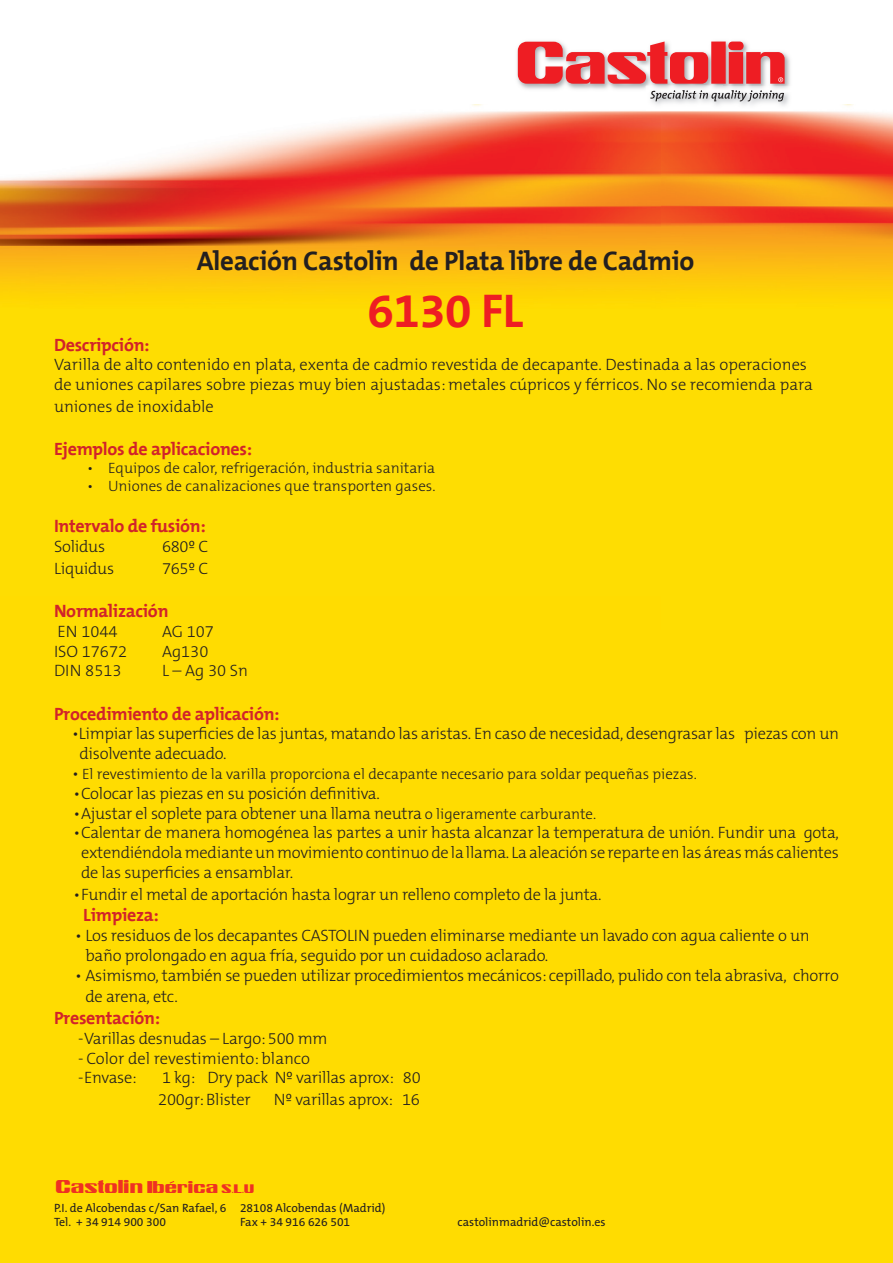
<style>
.page{position:relative;width:893px;height:1263px;background:#fff}
.page>*{position:absolute;margin:0;border:0;box-sizing:border-box;transform-origin:0 0}
.heading_3{font:700 48px "The Mix B7";letter-spacing:-.01em;color:#ee1d23}
.heading_3-2{font:700 27px "The Mix B7";letter-spacing:-.015em;color:#231f20}
.t1{font:700 18px "The Mix B7";letter-spacing:-.015em;color:#d1232a}
.t2{font:18px "Castolin";color:#ef3122}
.t3{font:300 16.5px/19.8px "The Mix B3";letter-spacing:-.015em;color:#231f20}
.t4{font:300 15px "The Mix B3";color:#231f20}
.t5{font:12px "The Mix B5 Plain";color:#231f20}
.s1{font-size:16.5px}
.s2{font-size:15px}
.s3{font-size:12px}
</style>
<div class="page">
<img style="left:0;top:104px;width:661px;height:492px">
<div style="left:0;top:596px;width:893px;height:667px;background:#ffdc01"></div>
<img style="left:661px;top:104px;width:232px;height:492px">
<img style="left:646px;top:93px;width:147px;height:18px">
<img style="left:517px;top:41px;width:206px;height:48px">
<img style="left:723px;top:41px;width:67px;height:45px">
<img style="left:646px;top:86px;width:143px;height:3px">
<svg style="left:650px;top:90px;width:134px;height:11px"></svg>
<svg style="left:518px;top:42px;width:190px;height:42px"></svg>
<div style="left:711px;top:42px;width:15px;height:42px;background:#ee1d23"></div>
<svg style="left:728px;top:42px;width:57px;height:42px"></svg>
<p class="heading_3-2" style="left:197px;top:247px;width:499px">Aleación Castolin de Plata libre de Cadmio</p>
<p class="heading_3" style="left:368px;top:286px;width:157px">6130 FL</p>
<p class="t1" style="left:54px;top:335px;width:97px">Descripción:</p>
<p class="t3" style="left:54px;top:356px;width:760px">Varilla de alto contenido en plata, exenta de cadmio revestida de decapante. Destinada a las operaciones de uniones capilares sobre piezas muy bien ajustadas: metales cúpricos y férricos. No se recomienda para</p>
<p class="t3" style="left:54px;top:397px;width:161px">uniones de inoxidable</p>
<p class="t1" style="left:54px;top:439px;width:200px">Ejemplos de aplicaciones:</p>
<p class="t4" style="left:87px;top:460px;width:350px">• Equipos de calor, refrigeración, industria sanitaria</p>
<p class="t4" style="left:87px;top:478px;width:350px">• Uniones de canalizaciones que transporten gases.</p>
<p class="t1" style="left:54px;top:517px;width:153px">Intervalo de fusión:</p>
<p class="t3" style="left:54px;top:537px;width:53px">Solidus</p>
<p class="t3" style="left:162px;top:537px;width:48px">680º C</p>
<p class="t3" style="left:54px;top:559px;width:62px">Liquidus</p>
<p class="t3" style="left:162px;top:559px;width:48px">765º C</p>
<p class="t1" style="left:54px;top:601px;width:116px">Normalización</p>
<p class="t3" style="left:58px;top:622px;width:62px">EN 1044</p>
<p class="t3" style="left:162px;top:622px;width:54px">AG 107</p>
<p class="t3" style="left:54px;top:642px;width:75px">ISO 17672</p>
<p class="t3" style="left:162px;top:642px;width:48px">Ag130</p>
<p class="t3" style="left:54px;top:662px;width:69px">DIN 8513</p>
<p class="t3" style="left:162px;top:662px;width:88px">L–Ag30Sn</p>
<p class="t1" style="left:54px;top:704px;width:227px">Procedimiento de aplicación:</p>
<p class="t3" style="left:80px;top:725px;width:761px;text-indent:-8px">•Limpiar las superficies de las juntas, matando las aristas. En caso de necesidad, desengrasar las piezas con un disolvente adecuado.</p>
<p class="t4" style="left:72px;top:766px;width:626px"><span class="s1">•</span> El revestimiento de la varilla proporciona el decapante necesario para soldar pequeñas piezas.</p>
<p class="t3" style="left:74px;top:784px;width:308px">• Colocar las piezas en su posición definitiva.</p>
<p class="t3" style="left:74px;top:804px;width:524px">• Ajustar el soplete para obtener una llama neutra <span class="s2">o ligeramente carburante.</span></p>
<p class="t3" style="left:81px;top:824px;width:760px;text-align:justify;text-indent:-8px">• Calentar de manera homogénea las partes a unir hasta alcanzar la temperatura de unión. Fundir una gota, extendiéndolamedianteunmovimientocontinuode lallama. Laaleaciónse reparte enlasáreasmás calientes de las superficies a ensamblar.</p>
<p class="t3" style="left:74px;top:885px;width:529px">• Fundir el metal de aportación hasta lograr un relleno completo de la junta.</p>
<p class="t1" style="left:83px;top:906px;width:77px">Limpieza:</p>
<p class="t3" style="left:75px;top:926px;width:736px">• Los residuos de los decapantes CASTOLIN pueden eliminarse mediante un lavado con agua caliente o un</p>
<p class="t3" style="left:85px;top:946px;width:464px">baño prolongado en agua fría, seguido por un cuidadoso aclarado.</p>
<p class="t3" style="left:86px;top:965px;width:755px;line-height:21.6px;text-indent:-10px">• Asimismo, también se pueden utilizar procedimientos mecánicos: cepillado, pulido con tela abrasiva, chorro de arena, etc.</p>
<p class="t1" style="left:54px;top:1008px;width:108px">Presentación:</p>
<p class="t3" style="left:78px;top:1029px;width:251px">- Varillas desnudas – Largo:500 mm</p>
<p class="t3" style="left:78px;top:1049px;width:234px">- Color del revestimiento: blanco</p>
<p class="t3" style="left:78px;top:1068px;width:60px">- Envase:</p>
<p class="t3" style="left:162px;top:1068px;width:260px">1 kg: Dry pack Nº varillas aprox: 80</p>
<p class="t3" style="left:158px;top:1090px;width:94px">200gr:Blister</p>
<p class="t3" style="left:274px;top:1090px;width:148px">Nº varillas aprox: 16</p>
<p class="t2" style="left:56px;top:1179px;width:200px">Castolin <span class="s1">Iberica</span> <span class="s3">S.L.U</span></p>
<p class="t5" style="left:54px;top:1201px;width:333px">P.I. de Alcobendas c/San Rafael, 6 28108 Alcobendas (Madrid)</p>
<p class="t5" style="left:54px;top:1216px;width:113px">Tel. + 34 914 900 300</p>
<p class="t5" style="left:240px;top:1216px;width:112px">Fax + 34 916 626 501</p>
<p class="t5" style="left:458px;top:1216px;width:150px">castolinmadrid@castolin.es</p>
</div>
